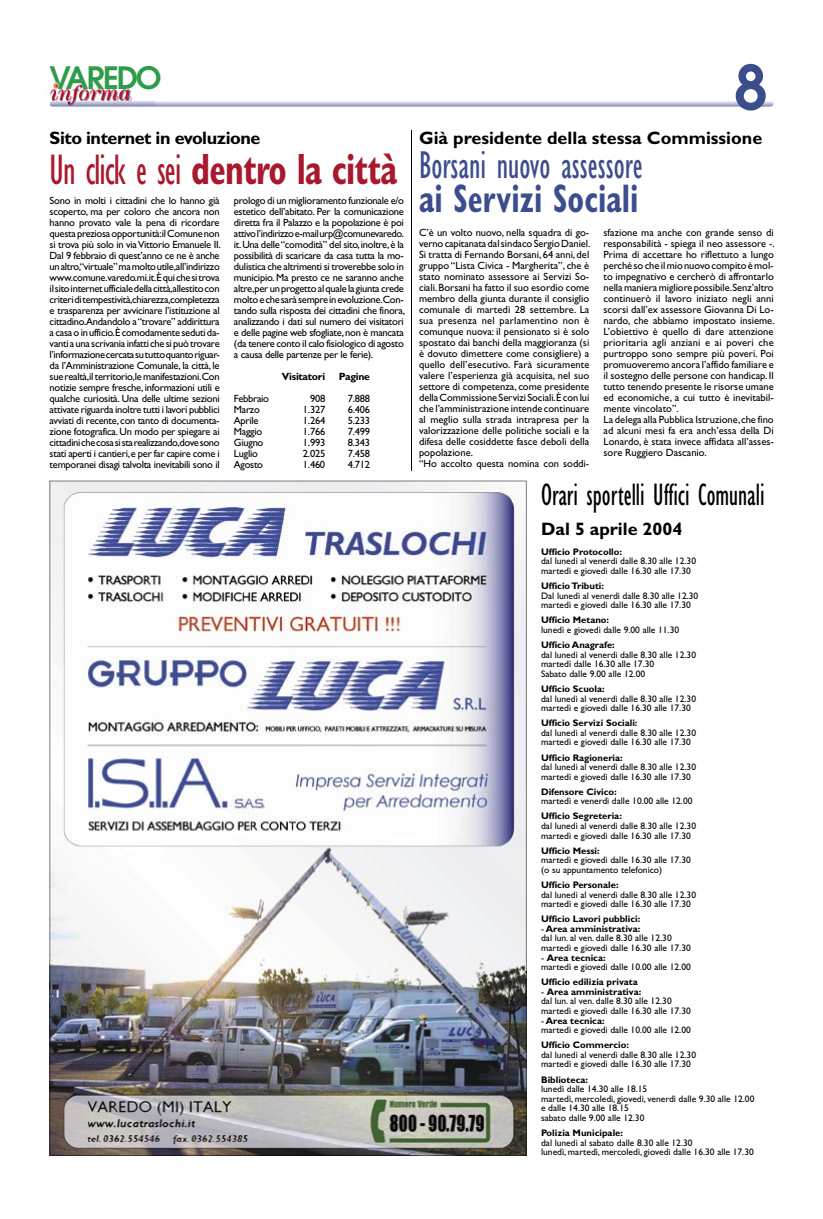
<style>
.page{position:relative;width:823px;height:1219px;background:#fff}
.page>*{position:absolute;margin:0;border:0;box-sizing:border-box;transform-origin:0 0}
.t1{font:600 60.6px "Avant Garde";color:#3c4d8e}
.t2{font:700 condensed 44px "Gill Sans";letter-spacing:-.025em;color:#a9192d;scale:.8 1}
.t3{font:condensed 40px "Gill Sans";color:#3c4d8e;scale:.8 1}
.t4{font:700 condensed 40px "Gill Sans";color:#3c4d8e;scale:.8 1}
.t5{font:condensed 32px "Gill Sans";color:#000;scale:.8 1}
.t6{font:600 30.6px "Avant Garde";letter-spacing:-.075em;color:#2e9d4b}
.t7{font:italic 22.1px "Century";letter-spacing:-.01em;color:#bd002b}
.t8{font:700 18px "Gill Sans";color:#000}
.t9{font:700 18px "Gill Sans";letter-spacing:-.025em;color:#000}
.t10{font:10.5px/11px "Gill Sans";color:#000}
.t11{font:700 10.5px "Gill Sans";letter-spacing:-.025em;color:#000}
.t12{font:10.5px "Gill Sans";letter-spacing:-.025em;color:#000}
.t13{font:9.5px/9.6px "Gill Sans";color:#000}
.t14{font:700 9.5px "Gill Sans";color:#000}
.s1{font-weight:400}
.s2{font-weight:700}
</style>
<div class="page">
<svg style="left:155px;top:101px;width:617px;height:6px"></svg>
<img style="left:49px;top:85px;width:84px;height:20px">
<img style="left:50px;top:101px;width:105px;height:6px">
<svg style="left:53px;top:82px;width:6px;height:7px"></svg>
<img style="left:50px;top:481px;width:476px;height:675px">
<hr style="left:411px;top:130px;width:1px;height:341px;background:#000">
<h3 class="t6" style="left:50px;top:58px;width:113px">VAREDO</h3>
<h3 class="t7" style="left:50px;top:80px;width:83px">informa</h3>
<h3 class="t9" style="left:50px;top:127px;width:212px">Sito internet in evoluzione</h3>
<h2 class="t2" style="left:50px;top:143px;width:436px"><span class="s1">Un click e sei</span> dentro la città</h2>
<p class="t10" style="left:50px;top:195px;width:172px;text-align:justify">Sono in molti i cittadini che lo hanno già scoperto, ma per coloro che ancora non hanno provato vale la pena di ricordare questa preziosa opportunità:il Comune non si trova più solo in via Vittorio Emanuele II.<br>Dal 9 febbraio di quest’anno ce ne è anche un altro,“virtuale” ma molto utile,all’indirizzo www.comune.varedo.mi.it.È qui che si trova il sito internet ufficiale della città,allestito con criteri di tempestività,chiarezza,completezza e trasparenza per avvicinare l’istituzione al cittadino.Andandolo a “trovare” addirittura a casa o in ufficio.È comodamente seduti da&shy;vanti a una scrivania infatti che si può trovare l’informazione cercata su tutto quanto riguar&shy;da l’Amministrazione Comunale, la città, le sue realtà,il territorio,le manifestazioni.Con notizie sempre fresche, informazioni utili e qualche curiosità. Una delle ultime sezioni attivate riguarda inoltre tutti i lavori pubblici avviati di recente, con tanto di documenta&shy;zione fotografica. Un modo per spiegare ai cittadini che cosa si sta realizzando,dove sono stati aperti i cantieri, e per far capire come i temporanei disagi talvolta inevitabili sono il</p>
<p class="t10" style="left:234px;top:195px;width:172px;text-align:justify">prologo di un miglioramento funzionale e/o estetico dell’abitato. Per la comunicazione diretta fra il Palazzo e la popolazione è poi attivo l’indirizzo e-mail urp@comunevaredo. it. Una delle “comodità” del sito, inoltre, è la possibilità di scaricare da casa tutta la mo&shy;dulistica che altrimenti si troverebbe solo in municipio. Ma presto ce ne saranno anche altre,per un progetto al quale la giunta crede molto e che sarà sempre in evoluzione.Con&shy;tando sulla risposta dei cittadini che finora, analizzando i dati sul numero dei visitatori e delle pagine web sfogliate, non è mancata (da tenere conto il calo fisiologico di agosto a causa delle partenze per le ferie).</p>
<p class="t11" style="left:282px;top:371px;width:45px">Visitatori</p>
<p class="t11" style="left:338px;top:371px;width:33px">Pagine</p>
<p class="t12" style="left:234px;top:393px;width:37px">Febbraio</p>
<p class="t10" style="left:310px;top:393px;width:17px">908</p>
<p class="t10" style="left:347px;top:393px;width:24px">7.888</p>
<p class="t10" style="left:234px;top:404px;width:27px">Marzo</p>
<p class="t10" style="left:303px;top:404px;width:24px">1.327</p>
<p class="t10" style="left:347px;top:404px;width:24px">6.406</p>
<p class="t10" style="left:234px;top:415px;width:26px">Aprile</p>
<p class="t10" style="left:303px;top:415px;width:24px">1.264</p>
<p class="t10" style="left:347px;top:415px;width:24px">5.233</p>
<p class="t10" style="left:234px;top:426px;width:30px">Maggio</p>
<p class="t10" style="left:303px;top:426px;width:24px">1.766</p>
<p class="t10" style="left:347px;top:426px;width:24px">7.499</p>
<p class="t10" style="left:234px;top:437px;width:31px">Giugno</p>
<p class="t10" style="left:303px;top:437px;width:24px">1.993</p>
<p class="t10" style="left:347px;top:437px;width:24px">8.343</p>
<p class="t10" style="left:234px;top:448px;width:25px">Luglio</p>
<p class="t10" style="left:303px;top:448px;width:24px">2.025</p>
<p class="t10" style="left:347px;top:448px;width:24px">7.458</p>
<p class="t10" style="left:234px;top:459px;width:31px">Agosto</p>
<p class="t10" style="left:303px;top:459px;width:24px">1.460</p>
<p class="t10" style="left:347px;top:459px;width:24px">4.712</p>
<h1 class="t1" style="left:733px;top:48px;width:35px">8</h1>
<h3 class="t8" style="left:419px;top:127px;width:344px">Già presidente della stessa Commissione</h3>
<h3 class="t3" style="left:419px;top:143px;width:281px">Borsani nuovo assessore</h3>
<h3 class="t4" style="left:419px;top:175px;width:275px">ai Servizi Sociali</h3>
<p class="t10" style="left:419px;top:227px;width:173px">C’è un volto nuovo, nella squadra di go&shy;verno capitanata dal sindaco Sergio Daniel.<br>Si tratta di Fernando Borsani, 64 anni, del gruppo “Lista Civica - Margherita”, che è stato nominato assessore ai Servizi So&shy;ciali. Borsani ha fatto il suo esordio come membro della giunta durante il consiglio comunale di martedì 28 settembre. La sua presenza nel parlamentino non è comunque nuova: il pensionato si è solo spostato dai banchi della maggioranza (si è dovuto dimettere come consigliere) a quello dell’esecutivo. Farà sicuramente valere l’esperienza già acquisita, nel suo settore di competenza, come presidente della Commissione Servizi Sociali.È con lui che l’amministrazione intende continuare al meglio sulla strada intrapresa per la valorizzazione delle politiche sociali e la difesa delle cosiddette fasce deboli della popolazione.<br>“Ho accolto questa nomina con soddi-</p>
<p class="t10" style="left:603px;top:227px;width:173px">sfazione ma anche con grande senso di responsabilità - spiega il neo assessore -.<br>Prima di accettare ho riflettuto a lungo perché so che il mio nuovo compito è mol&shy;to impegnativo e cercherò di affrontarlo nella maniera migliore possibile.Senz’altro continuerò il lavoro iniziato negli anni scorsi dall’ex assessore Giovanna Di Lo&shy;nardo, che abbiamo impostato insieme.<br>L’obiettivo è quello di dare attenzione prioritaria agli anziani e ai poveri che purtroppo sono sempre più poveri. Poi promuoveremo ancora l’affido familiare e il sostegno delle persone con handicap. Il tutto tenendo presente le risorse umane ed economiche, a cui tutto è inevitabil&shy;mente vincolato”.<br>La delega alla Pubblica Istruzione, che fino ad alcuni mesi fa era anch’essa della Di Lonardo, è stata invece affidata all’asses&shy;sore Ruggiero Dascanio.</p>
<h3 class="t5" style="left:540px;top:477px;width:281px">Orari sportelli Uffici Comunali</h3>
<h3 class="t8" style="left:540px;top:518px;width:143px">Dal 5 aprile 2004</h3>
<p class="t14" style="left:540px;top:546px;width:82px">Ufficio Protocollo:</p>
<p class="t13" style="left:540px;top:556px;width:156px">dal lunedì al venerdì dalle 8.30 alle 12.30 martedì e giovedì dalle 16.30 alle 17.30</p>
<p class="t14" style="left:540px;top:580px;width:64px">Ufficio Tributi:</p>
<p class="t13" style="left:540px;top:591px;width:159px">Dal lunedì al venerdì dalle 8.30 alle 12.30 martedì e giovedì dalle 16.30 alle 17.30</p>
<p class="t14" style="left:540px;top:615px;width:70px">Ufficio Metano:</p>
<p class="t13" style="left:540px;top:625px;width:139px">lunedì e giovedì dalle 9.00 alle 11.30</p>
<p class="t14" style="left:540px;top:639px;width:75px">Ufficio Anagrafe:</p>
<p class="t13" style="left:540px;top:650px;width:156px">dal lunedì al venerdì dalle 8.30 alle 12.30 martedì dalle 16.30 alle 17.30<br>Sabato dalle 9.00 alle 12.00</p>
<p class="t14" style="left:540px;top:683px;width:65px">Ufficio Scuola:</p>
<p class="t13" style="left:540px;top:694px;width:156px">dal lunedì al venerdì dalle 8.30 alle 12.30 martedì e giovedì dalle 16.30 alle 17.30</p>
<p class="t14" style="left:540px;top:717px;width:98px">Ufficio Servizi Sociali:</p>
<p class="t13" style="left:540px;top:728px;width:156px">dal lunedì al venerdì dalle 8.30 alle 12.30 martedì e giovedì dalle 16.30 alle 17.30</p>
<p class="t14" style="left:540px;top:752px;width:83px">Ufficio Ragioneria:</p>
<p class="t13" style="left:540px;top:762px;width:156px">dal lunedì al venerdì dalle 8.30 alle 12.30 martedì e giovedì dalle 16.30 alle 17.30</p>
<p class="t14" style="left:540px;top:786px;width:77px">Difensore Civico:</p>
<p class="t13" style="left:540px;top:796px;width:153px">martedì e venerdì dalle 10.00 alle 12.00</p>
<p class="t14" style="left:540px;top:811px;width:82px">Ufficio Segreteria:</p>
<p class="t13" style="left:540px;top:821px;width:156px">dal lunedì al venerdì dalle 8.30 alle 12.30 martedì e giovedì dalle 16.30 alle 17.30</p>
<p class="t14" style="left:540px;top:845px;width:60px">Ufficio Messi:</p>
<p class="t13" style="left:540px;top:855px;width:151px">martedì e giovedì dalle 16.30 alle 17.30 (o su appuntamento telefonico)</p>
<p class="t14" style="left:540px;top:879px;width:79px">Ufficio Personale:</p>
<p class="t13" style="left:540px;top:890px;width:156px">dal lunedì al venerdì dalle 8.30 alle 12.30 martedì e giovedì dalle 16.30 alle 17.30</p>
<p class="t14" style="left:540px;top:913px;width:101px">Ufficio Lavori pubblici:</p>
<p class="t13" style="left:540px;top:924px;width:151px">- <span class="s2">Area amministrativa:<br></span>dal lun. al ven. dalle 8.30 alle 12.30 martedì e giovedì dalle 16.30 alle 17.30</p>
<p class="t13" style="left:540px;top:953px;width:151px">- <span class="s2">Area tecnica:<br></span>martedì e giovedì dalle 10.00 alle 12.00</p>
<p class="t14" style="left:540px;top:976px;width:98px">Ufficio edilizia privata</p>
<p class="t13" style="left:540px;top:987px;width:151px">- <span class="s2">Area amministrativa:<br></span>dal lun. al ven. dalle 8.30 alle 12.30 martedì e giovedì dalle 16.30 alle 17.30</p>
<p class="t13" style="left:540px;top:1016px;width:151px">- <span class="s2">Area tecnica:<br></span>martedì e giovedì dalle 10.00 alle 12.00</p>
<p class="t14" style="left:540px;top:1039px;width:89px">Ufficio Commercio:</p>
<p class="t13" style="left:540px;top:1050px;width:156px">dal lunedì al venerdì dalle 8.30 alle 12.30 martedì e giovedì dalle 16.30 alle 17.30</p>
<p class="t14" style="left:540px;top:1074px;width:48px">Biblioteca:</p>
<p class="t13" style="left:540px;top:1084px;width:215px">lunedì dalle 14.30 alle 18.15<br>martedì, mercoledì, giovedì, venerdì dalle 9.30 alle 12.00 e dalle 14.30 alle 18.15<br>sabato dalle 9.00 alle 12.30</p>
<p class="t14" style="left:540px;top:1127px;width:83px">Polizia Municipale:</p>
<p class="t13" style="left:540px;top:1137px;width:214px">dal lunedì al sabato dalle 8.30 alle 12.30<br>lunedì, martedì, mercoledì, giovedì dalle 16.30 alle 17.30</p>
</div>
